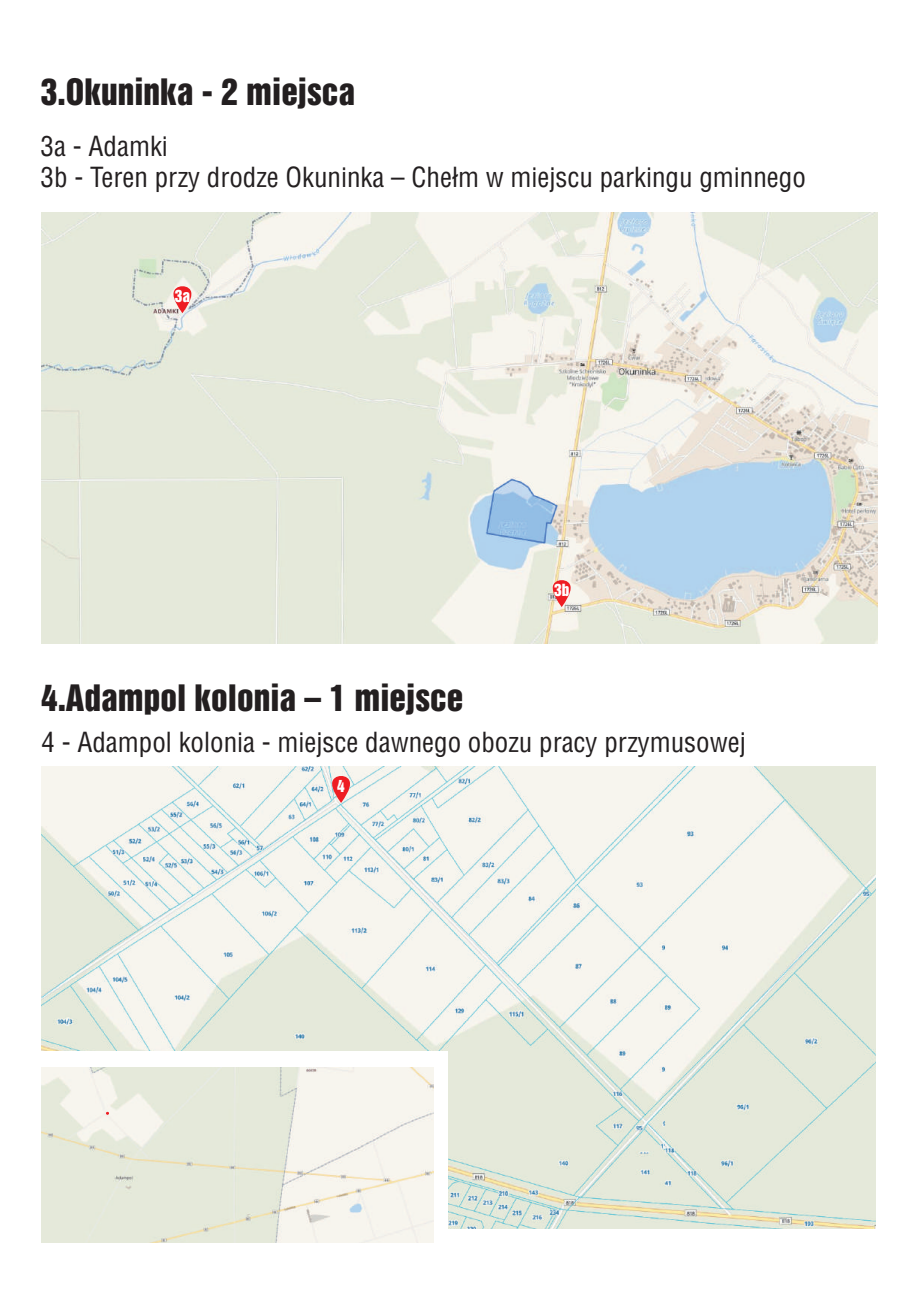
<style>
.page{position:relative;width:920px;height:1290px;background:#fff}
.page>*{position:absolute;margin:0;border:0;box-sizing:border-box;transform-origin:0 0}
.t1{font:33.3px "Switzerland Inserat";color:#231f20}
.t2{font:27px/31.7px "Switzerland Condensed";color:#231f20}
.t3{font:15.3px "Switzerland Inserat";color:#fff}
</style>
<div class="page">
<img style="left:42px;top:213px;width:835px;height:431px">
<svg style="left:173px;top:284px;width:18px;height:29px"></svg>
<svg style="left:553px;top:577px;width:18px;height:30px"></svg>
<img style="left:42px;top:766px;width:833px;height:462px">
<svg style="left:332px;top:773px;width:18px;height:30px"></svg>
<div style="left:16px;top:1051px;width:432px;height:209px;background:#fff"></div>
<img style="left:42px;top:1067px;width:391px;height:175px">
<p class="t1" style="left:41px;top:76px;width:316px">3.Okuninka - 2 miejsca</p>
<p class="t2" style="left:41px;top:132px;width:767px">3a - Adamki<br>3b - Teren przy drodze Okuninka – Chełm w miejscu parkingu gminnego</p>
<p class="t3" style="left:175px;top:289px;width:17px">3a</p>
<p class="t1" style="left:41px;top:681px;width:424px">4.Adampol kolonia – 1 miejsce</p>
<p class="t3" style="left:554px;top:583px;width:17px">3b</p>
<p class="t2" style="left:41px;top:728px;width:706px">4 - Adampol kolonia - miejsce dawnego obozu pracy przymusowej</p>
<p class="t3" style="left:337px;top:778px;width:9px">4</p>
</div>
